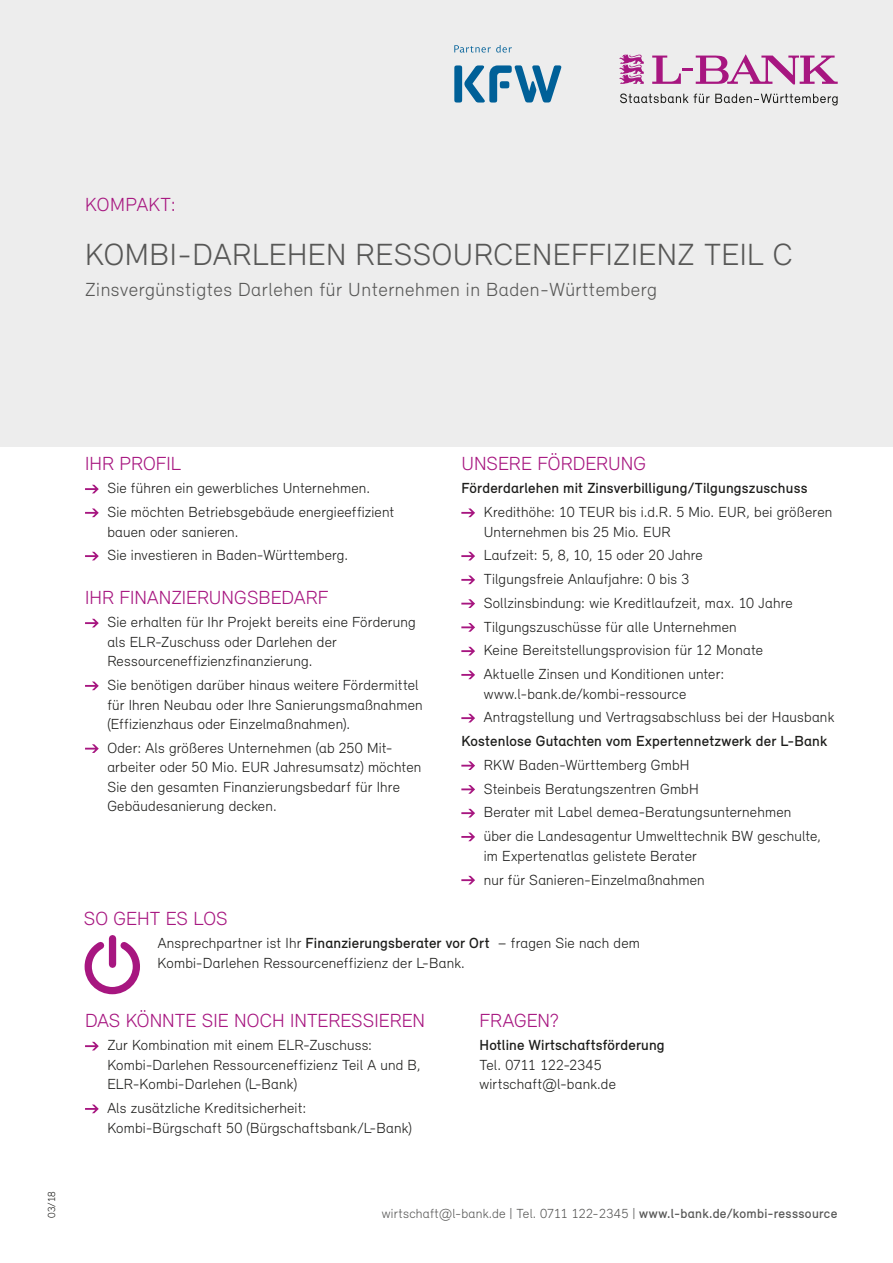
<style>
.page{position:relative;width:893px;height:1263px;background:#fff}
.page>*{position:absolute;margin:0;border:0;box-sizing:border-box;transform-origin:0 0}
.t1{font:300 31.5px "Relevant";letter-spacing:.015em;color:#575756}
.t2{font:300 19.5px "Relevant";color:#a71680}
.t3{font:300 19.5px "Relevant";letter-spacing:.025em;color:#575756}
.t4{font:300 19.5px "Relevant";letter-spacing:.02em;color:#a71680}
.t5{font:300 15px/19.5px "Relevant";letter-spacing:.01em;color:#1d1d1b}
.t6{font:500 15px "Relevant";letter-spacing:.01em;color:#1d1d1b}
.t7{font:300 13.5px "Relevant";letter-spacing:.015em;color:#575756}
.t8{font:300 10.5px "Relevant";color:#1d1d1b}
.s1{font-weight:500}
</style>
<div class="page">
<div style="left:0;top:0;width:893px;height:446px;background:#ededed"></div>
<svg style="left:652px;top:54px;width:186px;height:31px"></svg>
<svg style="left:619px;top:54px;width:25px;height:30px"></svg>
<svg style="left:620px;top:94px;width:218px;height:12px"></svg>
<div style="left:454px;top:65px;width:8px;height:38px;background:#006098;border-radius:3px"></div>
<svg style="left:464px;top:65px;width:97px;height:38px"></svg>
<svg style="left:454px;top:45px;width:58px;height:8px"></svg>
<svg style="left:85px;top:1042px;width:14px;height:8px"></svg>
<svg style="left:85px;top:1104px;width:14px;height:9px"></svg>
<svg style="left:84px;top:936px;width:56px;height:59px"></svg>
<svg style="left:85px;top:485px;width:14px;height:8px"></svg>
<svg style="left:85px;top:508px;width:14px;height:9px"></svg>
<svg style="left:85px;top:552px;width:14px;height:8px"></svg>
<svg style="left:85px;top:619px;width:14px;height:8px"></svg>
<svg style="left:85px;top:681px;width:14px;height:9px"></svg>
<svg style="left:85px;top:744px;width:14px;height:9px"></svg>
<svg style="left:461px;top:508px;width:14px;height:9px"></svg>
<svg style="left:461px;top:552px;width:14px;height:8px"></svg>
<svg style="left:461px;top:575px;width:14px;height:9px"></svg>
<svg style="left:461px;top:599px;width:14px;height:9px"></svg>
<svg style="left:461px;top:623px;width:14px;height:9px"></svg>
<svg style="left:461px;top:647px;width:14px;height:8px"></svg>
<svg style="left:461px;top:670px;width:14px;height:9px"></svg>
<svg style="left:461px;top:714px;width:14px;height:8px"></svg>
<svg style="left:461px;top:761px;width:14px;height:9px"></svg>
<svg style="left:461px;top:785px;width:14px;height:9px"></svg>
<svg style="left:461px;top:809px;width:14px;height:8px"></svg>
<svg style="left:461px;top:832px;width:14px;height:9px"></svg>
<svg style="left:461px;top:876px;width:14px;height:8px"></svg>
<h2 class="t4" style="left:85px;top:193px;width:92px">KOMPAKT:</h2>
<h1 class="t1" style="left:85px;top:236px;width:709px">KOMBI-DARLEHEN RESSOURCENEFFIZIENZ TEIL C</h1>
<h2 class="t3" style="left:85px;top:278px;width:573px">Zinsvergünstigtes Darlehen für Unternehmen in Baden-Württemberg</h2>
<p class="t8" style="left:45px;top:1218px;width:29px;rotate:-90deg">03/18</p>
<h2 class="t2" style="left:85px;top:451px;width:97px">IHR PROFIL</h2>
<p class="t5" style="left:107px;top:476px;width:288px;line-height:23.7px">Sie führen ein gewerbliches Unternehmen.<br>Sie möchten Betriebsgebäude energieeffizient</p>
<p class="t5" style="left:107px;top:519px;width:242px;line-height:23.7px">bauen oder sanieren.<br>Sie investieren in Baden-Württemberg.</p>
<h2 class="t2" style="left:85px;top:585px;width:245px">IHR FINANZIERUNGSBEDARF</h2>
<p class="t5" style="left:107px;top:612px;width:310px">Sie erhalten für Ihr Projekt bereits eine Förderung als ELR-Zuschuss oder Darlehen der<br>Ressourceneffizienzfinanzierung.</p>
<p class="t5" style="left:107px;top:675px;width:317px">Sie benötigen darüber hinaus weitere Fördermittel für Ihren Neubau oder Ihre Sanierungsmaßnahmen (Effizienzhaus oder Einzelmaßnahmen).</p>
<p class="t5" style="left:107px;top:738px;width:315px">Oder: Als größeres Unternehmen (ab 250 Mit&shy;arbeiter oder 50 Mio. EUR Jahresumsatz) möchten Sie den gesamten Finanzierungsbedarf für Ihre Gebäudesanierung decken.</p>
<h2 class="t2" style="left:461px;top:451px;width:186px">UNSERE FÖRDERUNG</h2>
<p class="t6" style="left:461px;top:479px;width:348px">Förderdarlehen mit Zinsverbilligung/Tilgungszuschuss</p>
<p class="t5" style="left:484px;top:502px;width:350px">Kredithöhe: 10 TEUR bis i.d.R. 5 Mio. EUR, bei größeren<br>Unternehmen bis 25 Mio. EUR</p>
<p class="t5" style="left:484px;top:543px;width:311px;line-height:23.7px">Laufzeit: 5, 8, 10, 15 oder 20 Jahre<br>Tilgungsfreie Anlaufjahre: 0 bis 3<br>Sollzinsbindung: wie Kreditlaufzeit, max. 10 Jahre Tilgungszuschüsse für alle Unternehmen<br>Keine Bereitstellungsprovision für 12 Monate Aktuelle Zinsen und Konditionen unter:</p>
<p class="t5" style="left:484px;top:681px;width:352px;line-height:23.7px">www.l-bank.de/kombi-ressource<br>Antragstellung und Vertragsabschluss bei der Hausbank</p>
<p class="t6" style="left:461px;top:732px;width:367px">Kostenlose Gutachten vom Expertennetzwerk der L-Bank</p>
<p class="t5" style="left:484px;top:753px;width:339px;line-height:23.7px">RKW Baden-Württemberg GmbH<br>Steinbeis Beratungszentren GmbH<br>Berater mit Label demea-Beratungsunternehmen über die Landesagentur Umwelttechnik BW geschulte,</p>
<p class="t5" style="left:484px;top:843px;width:223px;line-height:23.7px">im Expertenatlas gelistete Berater nur für Sanieren-Einzelmaßnahmen</p>
<h2 class="t2" style="left:84px;top:906px;width:145px">SO GEHT ES LOS</h2>
<p class="t5" style="left:158px;top:933px;width:484px">Ansprechpartner ist Ihr <span class="s1">Finanzierungsberater vor Ort</span> – fragen Sie nach dem<br>Kombi-Darlehen Ressourceneffizienz der L-Bank.</p>
<h2 class="t2" style="left:85px;top:1008px;width:342px">DAS KÖNNTE SIE NOCH INTERESSIEREN</h2>
<p class="t5" style="left:107px;top:1035px;width:315px">Zur Kombination mit einem ELR-Zuschuss:<br>Kombi-Darlehen Ressourceneffizienz Teil A und B,<br>ELR-Kombi-Darlehen (L-Bank)</p>
<p class="t5" style="left:107px;top:1098px;width:306px">Als zusätzliche Kreditsicherheit:<br>Kombi-Bürgschaft 50 (Bürgschaftsbank/L-Bank)</p>
<h2 class="t2" style="left:479px;top:1008px;width:81px">FRAGEN?</h2>
<p class="t6" style="left:479px;top:1036px;width:187px">Hotline Wirtschaftsförderung</p>
<p class="t5" style="left:479px;top:1054px;width:138px">Tel. 0711 122-2345 wirtschaft@l-bank.de</p>
<p class="t7" style="left:382px;top:1206px;width:457px">wirtschaft@l-bank.de | Tel. 0711 122-2345 | <span class="s1">www.l-bank.de/kombi-resssource</span></p>
</div>
